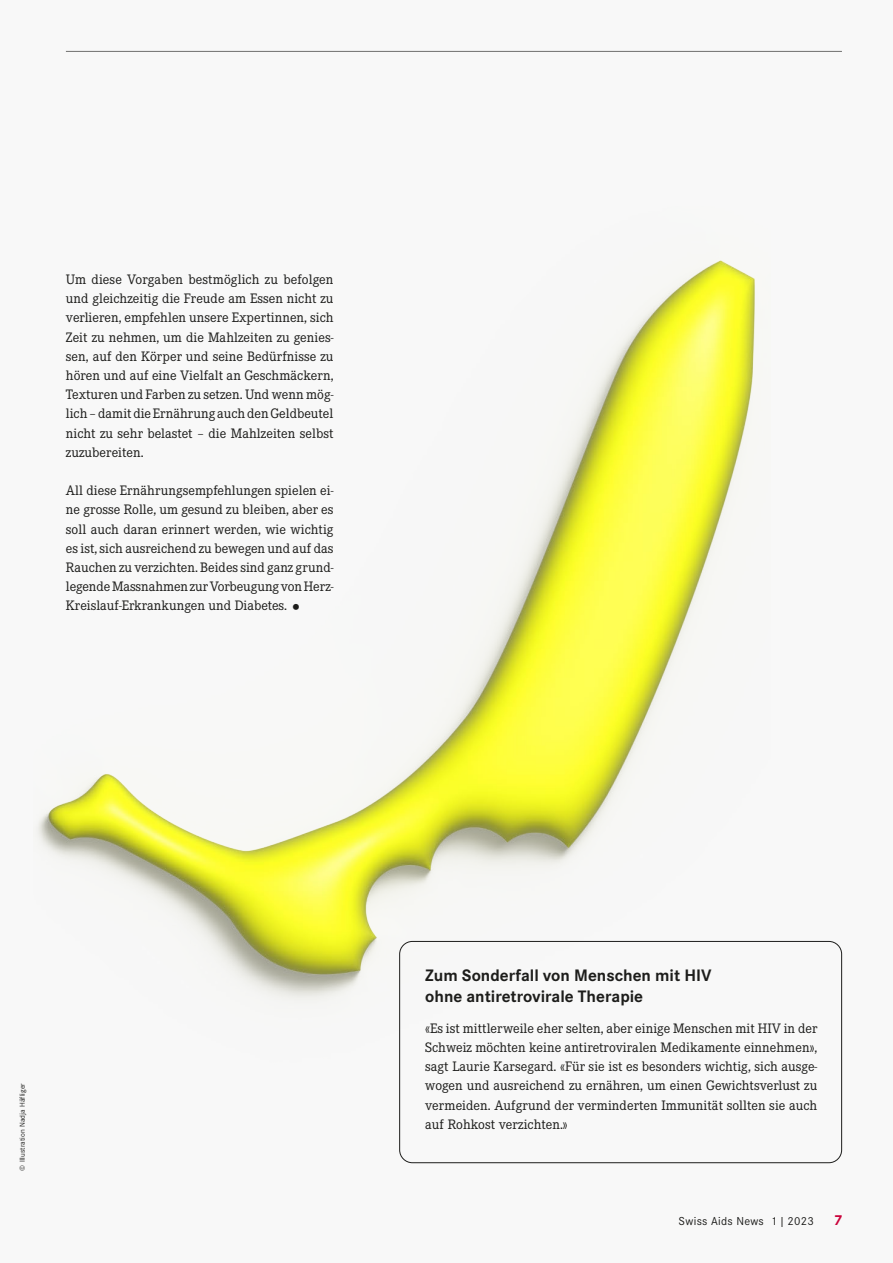
<style>
.page{position:relative;width:893px;height:1263px;background:#fff}
.page>*{position:absolute;margin:0;border:0;box-sizing:border-box;transform-origin:0 0}
.t1{font:700 17.25px/20.9px "Corporate STOT";color:#1d1d1b}
.t2{font:700 15px "Corporate STOT";color:#d0043d}
.t3{font:14.25px/19.2px "Corporate ETOT";letter-spacing:.005em;color:#1d1d1b;text-align:justify}
.t4{font:12px "Corporate STOT";letter-spacing:.025em;color:#1d1d1b}
.t5{font:7.5px "Corporate STOT";letter-spacing:.01em;color:#1d1d1b}
</style>
<div class="page">
<img style="left:34px;top:256px;width:736px;height:757px">
<hr style="left:66px;top:51px;width:776px;height:1px;background:#70706f">
<div style="left:399px;top:941px;width:443px;height:222px;border:1px solid #1d1d1b;border-radius:13px"></div>
<svg style="left:293px;top:604px;width:6px;height:6px"></svg>
<p class="t3" style="left:66px;top:270px;width:269px">Um diese Vorgaben bestmöglich zu befolgen und gleichzeitig die Freude am Essen nicht zu verlieren, empfehlen unsere Expertinnen, sich Zeit zu nehmen, um die Mahlzeiten zu genies&shy;sen, auf den Körper und seine Bedürfnisse zu hören und auf eine Vielfalt an Geschmäckern, Texturen und Farben zu setzen. Und wenn mög&shy;lich – damit die Ernährung auch den Geldbeutel nicht zu sehr belastet – die Mahlzeiten selbst zuzubereiten.</p>
<p class="t3" style="left:66px;top:481px;width:269px">All diese Ernährungsempfehlungen spielen ei&shy;ne grosse Rolle, um gesund zu bleiben, aber es soll auch daran erinnert werden, wie wichtig es ist, sich ausreichend zu bewegen und auf das Rauchen zu verzichten. Beides sind ganz grund&shy;legende Massnahmen zur Vorbeugung von Herz-Kreislauf-Erkrankungen und Diabetes.</p>
<p class="t5" style="left:18px;top:1170px;width:89px;rotate:-90deg">© Illustration Nadja Häfliger</p>
<p class="t1" style="left:425px;top:965px;width:288px">Zum Sonderfall von Menschen mit HIV ohne antiretrovirale Therapie</p>
<p class="t3" style="left:425px;top:1019px;width:394px">«Es ist mittlerweile eher selten, aber einige Menschen mit HIV in der Schweiz möchten keine antiretroviralen Medikamente einnehmen», sagt Laurie Karsegard. «Für sie ist es besonders wichtig, sich ausge&shy;wogen und ausreichend zu ernähren, um einen Gewichtsverlust zu vermeiden. Aufgrund der verminderten Immunität sollten sie auch auf Rohkost verzichten.»</p>
<p class="t4" style="left:679px;top:1214px;width:137px">Swiss Aids News 1 | 2023</p>
<p class="t2" style="left:834px;top:1211px;width:10px">7</p>
</div>
